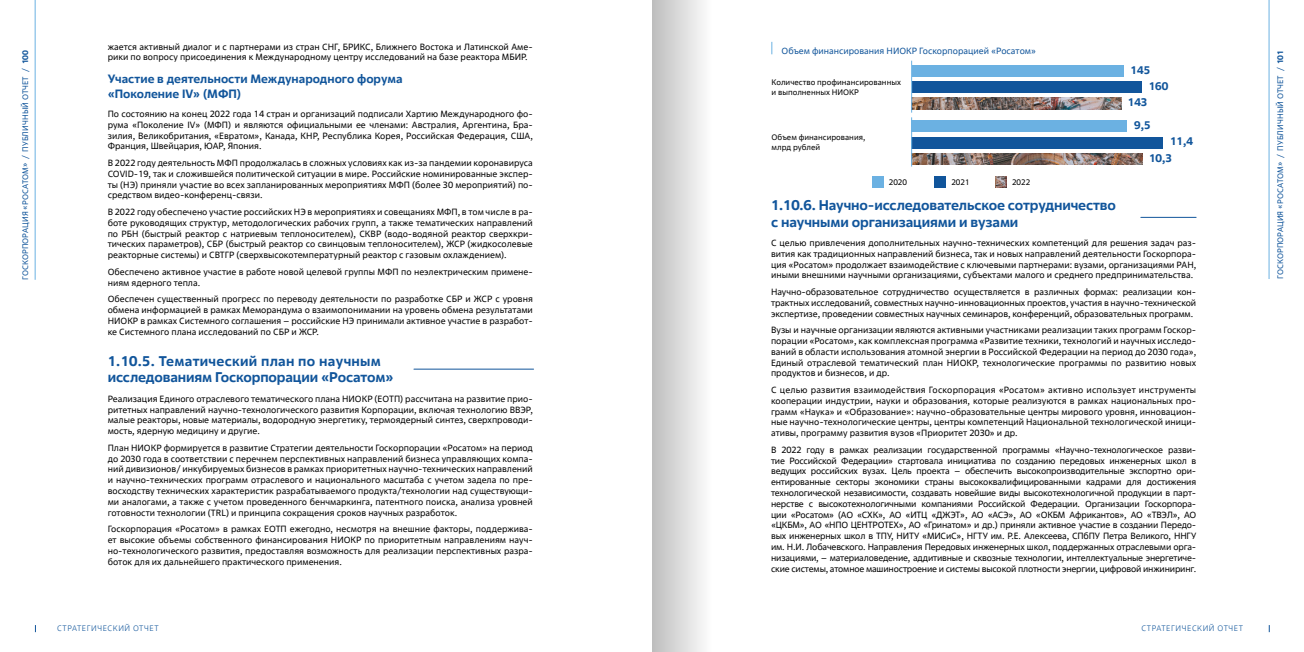
<style>
.page{position:relative;width:1304px;height:652px;background:#fff}
.page>*{position:absolute;margin:0;border:0;box-sizing:border-box;transform-origin:0 0}
.t1{font:700 14px/16.8px "Rosatom";letter-spacing:-.01em;color:#11559b}
.t2{font:700 12px/14.4px "Rosatom";color:#11559b}
.t3{font:700 11px "Rosatom";color:#11559b}
.t4{font:9px/10.8px "Rosatom";letter-spacing:-.02em;color:#000;text-align:justify}
.t5{font:9px/10.8px "Rosatom";color:#000}
.t6{font:9px "Rosatom";color:#11559b}
.t7{font:8px/9.6px "Rosatom";color:#000}
.t8{font:8px "Rosatom";letter-spacing:.01em;color:#11559b}
.t9{font:300 8px "Rosatom";letter-spacing:.07em;color:#11559b}
.t10{font:700 8px "Rosatom";color:#11559b}
.s1{font-weight:700}
</style>
<div class="page">
<hr style="left:35px;top:0;width:1px;height:280px;background:#6bb1e2">
<hr style="left:1269px;top:0;width:1px;height:279px;background:#6bb1e2">
<hr style="left:414px;top:369px;width:120px;height:1px;background:#11559b">
<svg style="left:771px;top:42px;width:1px;height:12px"></svg>
<div style="left:912px;top:65px;width:211px;height:12px;background:#6bb1e2"></div>
<div style="left:912px;top:121px;width:215px;height:11px;background:#6bb1e2"></div>
<div style="left:912px;top:82px;width:230px;height:11px;background:#11559b"></div>
<div style="left:912px;top:137px;width:251px;height:11px;background:#11559b"></div>
<img style="left:912px;top:98px;width:209px;height:11px">
<img style="left:912px;top:153px;width:230px;height:11px">
<hr style="left:911px;top:61px;width:1px;height:52px;background:#6bb1e2">
<hr style="left:911px;top:117px;width:1px;height:50px;background:#6bb1e2">
<div style="left:935px;top:176px;width:11px;height:12px;background:#11559b"></div>
<div style="left:872px;top:176px;width:12px;height:12px;background:#6bb1e2"></div>
<svg style="left:995px;top:176px;width:12px;height:12px"></svg>
<hr style="left:1141px;top:217px;width:55px;height:1px;background:#11559b">
<div style="left:652px;top:0;width:68px;height:652px;background:linear-gradient(to right,#bebebe,#fff)"></div>
<p class="t10" style="left:20px;top:64px;width:16px;rotate:-90deg">100</p>
<p class="t8" style="left:20px;top:280px;width:213px;rotate:-90deg">ГОСКОРПОРАЦИЯ «РОСАТОМ» / ПУБЛИЧНЫЙ ОТЧЕТ /</p>
<p class="t5" style="left:108px;top:41px;width:427px">жается активный диалог и с партнерами из стран СНГ, БРИКС, Ближнего Востока и Латинской Аме&shy;рики по вопросу присоединения к Международному центру исследований на базе реактора МБИР.</p>
<h2 class="t2" style="left:108px;top:72px;width:296px">Участие в деятельности Международного форума «Поколение IV» (МФП)</h2>
<p class="t4" style="left:108px;top:108px;width:427px">По состоянию на конец 2022 года 14 стран и организаций подписали Хартию Международного фо&shy;рума «Поколение IV» (МФП) и являются официальными ее членами: Австралия, Аргентина, Бра&shy;зилия, Великобритания, «Евратом», Канада, КНР, Республика Корея, Российская Федерация, США, Франция, Швейцария, ЮАР, Япония.</p>
<p class="t4" style="left:108px;top:157px;width:427px">В 2022 году деятельность МФП продолжалась в сложных условиях как из-за пандемии коронавируса COVID-19, так и сложившейся политической ситуации в мире. Российские номинированные экспер&shy;ты (НЭ) приняли участие во всех запланированных мероприятиях МФП (более 30 мероприятий) по&shy;средством видео-конференц-связи.</p>
<p class="t4" style="left:108px;top:206px;width:427px">В 2022 году обеспечено участие российских НЭ в мероприятиях и совещаниях МФП, в том числе в ра&shy;боте руководящих структур, методологических рабочих групп, а также тематических направлений по РБН (быстрый реактор с натриевым теплоносителем), СКВР (водо-водяной реактор сверхкри&shy;тических параметров), СБР (быстрый реактор со свинцовым теплоносителем), ЖСР (жидкосолевые реакторные системы) и СВТГР (сверхвысокотемпературный реактор с газовым охлаждением).</p>
<p class="t5" style="left:108px;top:266px;width:427px">Обеспечено активное участие в работе новой целевой группы МФП по неэлектрическим примене&shy;ниям ядерного тепла.</p>
<p class="t4" style="left:108px;top:294px;width:427px">Обеспечен существенный прогресс по переводу деятельности по разработке СБР и ЖСР с уровня обмена информацией в рамках Меморандума о взаимопонимании на уровень обмена результатами НИОКР в рамках Системного соглашения – российские НЭ принимали активное участие в разработ&shy;ке Системного плана исследований по СБР и ЖСР.</p>
<h1 class="t1" style="left:108px;top:352px;width:287px">1.10.5. Тематический план по научным исследованиям Госкорпорации «Росатом»</h1>
<p class="t4" style="left:108px;top:393px;width:427px">Реализация Единого отраслевого тематического плана НИОКР (ЕОТП) рассчитана на развитие прио&shy;ритетных направлений научно-технологического развития Корпорации, включая технологию ВВЭР, малые реакторы, новые материалы, водородную энергетику, термоядерный синтез, сверхпроводи&shy;мость, ядерную медицину и другие.</p>
<p class="t4" style="left:108px;top:442px;width:427px">План НИОКР формируется в развитие Стратегии деятельности Госкорпорации «Росатом» на период до 2030 года в соответствии с перечнем перспективных направлений бизнеса управляющих компа&shy;ний дивизионов/ инкубируемых бизнесов в рамках приоритетных научно-технических направлений и научно-технических программ отраслевого и национального масштаба с учетом задела по пре&shy;восходству технических характеристик разрабатываемого продукта/технологии над существующи&shy;ми аналогами, а также с учетом проведенного бенчмаркинга, патентного поиска, анализа уровней готовности технологии (TRL) и принципа сокращения сроков научных разработок.</p>
<p class="t4" style="left:108px;top:523px;width:427px">Госкорпорация «Росатом» в рамках ЕОТП ежегодно, несмотря на внешние факторы, поддержива&shy;ет высокие объемы собственного финансирования НИОКР по приоритетным направлениям науч&shy;но-технологического развития, предоставляя возможность для реализации перспективных разра&shy;боток для их дальнейшего практического применения.</p>
<p class="t6" style="left:782px;top:45px;width:256px">Объем финансирования НИОКР Госкорпорацией «Росатом»</p>
<p class="t7" style="left:772px;top:77px;width:131px">Количество профинансированных и выполненных НИОКР</p>
<p class="t7" style="left:772px;top:133px;width:95px">Объем финансирования, млрд рублей</p>
<p class="t7" style="left:889px;top:177px;width:20px">2020</p>
<p class="t7" style="left:951px;top:177px;width:20px">2021</p>
<p class="t7" style="left:1012px;top:177px;width:20px">2022</p>
<p class="t3" style="left:1131px;top:63px;width:21px">145</p>
<p class="t3" style="left:1149px;top:79px;width:21px">160</p>
<p class="t3" style="left:1128px;top:95px;width:21px">143</p>
<p class="t3" style="left:1134px;top:118px;width:18px">9,5</p>
<p class="t3" style="left:1170px;top:134px;width:24px">11,4</p>
<p class="t3" style="left:1149px;top:151px;width:24px">10,3</p>
<h1 class="t1" style="left:771px;top:196px;width:346px">1.10.6. Научно-исследовательское сотрудничество с научными организациями и вузами</h1>
<p class="t4" style="left:771px;top:237px;width:427px">С целью привлечения дополнительных научно-технических компетенций для решения задач раз&shy;вития как традиционных направлений бизнеса, так и новых направлений деятельности Госкорпора&shy;ция «Росатом» продолжает взаимодействие с ключевыми партнерами: вузами, организациями РАН, иными внешними научными организациями, субъектами малого и среднего предпринимательства.</p>
<p class="t4" style="left:771px;top:286px;width:427px">Научно-образовательное сотрудничество осуществляется в различных формах: реализации кон&shy;трактных исследований, совместных научно-инновационных проектов, участия в научно-технической экспертизе, проведении совместных научных семинаров, конференций, образовательных программ.</p>
<p class="t4" style="left:771px;top:325px;width:427px">Вузы и научные организации являются активными участниками реализации таких программ Госкор&shy;порации «Росатом», как комплексная программа «Развитие техники, технологий и научных исследо&shy;ваний в области использования атомной энергии в Российской Федерации на период до 2030 года», Единый отраслевой тематический план НИОКР, технологические программы по развитию новых продуктов и бизнесов, и др.</p>
<p class="t4" style="left:771px;top:384px;width:427px">С целью развития взаимодействия Госкорпорация «Росатом» активно использует инструменты кооперации индустрии, науки и образования, которые реализуются в рамках национальных про&shy;грамм «Наука» и «Образование»: научно-образовательные центры мирового уровня, инновацион&shy;ные научно-технологические центры, центры компетенций Национальной технологической иници&shy;ативы, программу развития вузов «Приоритет 2030» и др.</p>
<p class="t4" style="left:771px;top:444px;width:427px;text-align:left">В 2022 году в рамках реализации государственной программы «Научно-технологическое разви&shy;тие Российской Федерации» стартовала инициатива по созданию передовых инженерных школ в ведущих российских вузах. Цель проекта – обеспечить высокопроизводительные экспортно ори&shy;ентированные секторы экономики страны высококвалифицированными кадрами для достижения технологической независимости, создавать новейшие виды высокотехнологичной продукции в парт&shy;нерстве с высокотехнологичными компаниями Российской Федерации. Организации Госкорпора&shy;ции «Росатом» (АО «СХК», АО «ИТЦ «ДЖЭТ», АО «АСЭ», АО «ОКБМ Африкантов», АО «ТВЭЛ», АО «ЦКБМ», АО «НПО ЦЕНТРОТЕХ», АО «Гринатом» и др.) приняли активное участие в создании Передо&shy;вых инженерных школ в ТПУ, НИТУ «МИСиС», НГТУ им. Р.Е. Алексеева, СПбПУ Петра Великого, ННГУ им. Н.И. Лобачевского. Направления Передовых инженерных школ, поддержанных отраслевыми орга&shy;низациями, – материаловедение, аддитивные и сквозные технологии, интеллектуальные энергетиче&shy;ские системы, атомное машиностроение и системы высокой плотности энергии, цифровой инжиниринг.</p>
<p class="t9" style="left:57px;top:623px;width:103px">СТРАТЕГИЧЕСКИЙ ОТЧЕТ</p>
<p class="t9" style="left:1142px;top:623px;width:103px">СТРАТЕГИЧЕСКИЙ ОТЧЕТ</p>
<p class="t8" style="left:1275px;top:279px;width:230px;rotate:-90deg">ГОСКОРПОРАЦИЯ «РОСАТОМ» / ПУБЛИЧНЫЙ ОТЧЕТ / <span class="s1">101</span></p>
</div>
